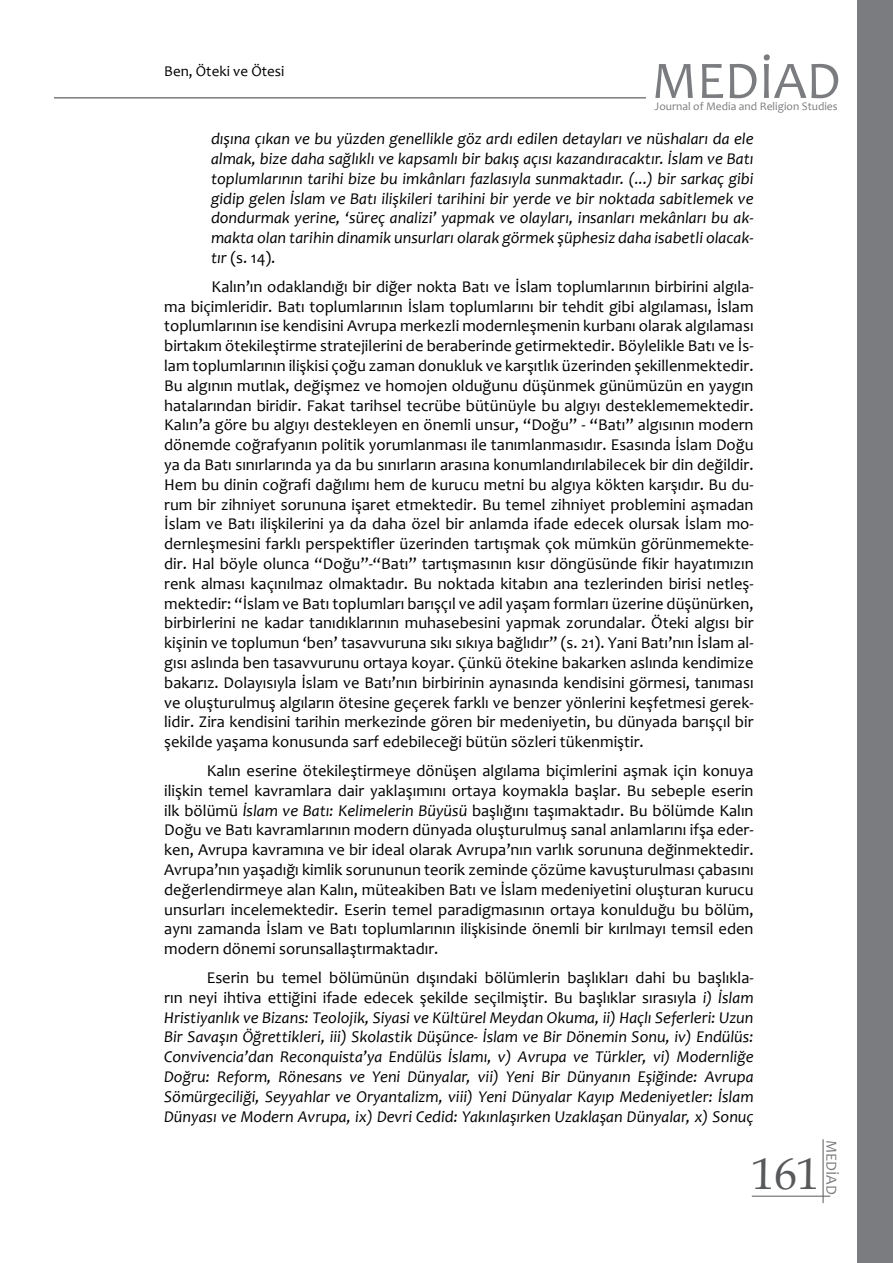
<style>
.page{position:relative;width:893px;height:1263px;background:#fff}
.page>*{position:absolute;margin:0;border:0;box-sizing:border-box;transform-origin:0 0}
.t1{font:53.25px "Candara";color:#7b7c7f}
.t2{font:45px "Book Antiqua";color:#58595b}
.t3{font:16.5px/19.8px "Candara";color:#000;text-align:justify}
.t4{font:italic 16.5px/19.8px "Candara";color:#000;text-align:justify}
.t5{font:15.45px "Candara";color:#7b7c7f}
.t6{font:15px "Candara";color:#000}
.t7{font:11.55px "Candara";color:#7b7c7f}
.s1{font-style:normal}
.s2{font-style:italic}
</style>
<div class="page">
<div style="left:858px;top:0;width:35px;height:1263px;background:#7b7c7f"></div>
<hr style="left:823px;top:1139px;width:1px;height:64px;background:#58595b">
<hr style="left:752px;top:1196px;width:78px;height:1px;background:#58595b">
<hr style="left:54px;top:97px;width:592px;height:2px;background:#7b7c7f">
<p class="t6" style="left:164px;top:62px;width:122px">Ben, Öteki ve Ötesi</p>
<h1 class="t1" style="left:652px;top:47px;width:191px">MEDİAD</h1>
<p class="t7" style="left:655px;top:99px;width:185px">Journal of Media and Religion Studies</p>
<p class="t4" style="left:211px;top:129px;width:544px">dışına çıkan ve bu yüzden genellikle göz ardı edilen detayları ve nüshaları da ele almak, bize daha sağlıklı ve kapsamlı bir bakış açısı kazandıracaktır. İslam ve Batı toplumlarının tarihi bize bu imkânları fazlasıyla sunmaktadır. (...) bir sarkaç gibi gidip gelen İslam ve Batı ilişkileri tarihini bir yerde ve bir noktada sabitlemek ve dondurmak yerine, ‘süreç analizi’ yapmak ve olayları, insanları mekânları bu ak&shy;makta olan tarihin dinamik unsurları olarak görmek şüphesiz daha isabetli olacak&shy;tır <span class="s1">(s. 14).</span></p>
<p class="t3" style="left:164px;top:276px;width:591px;text-indent:47px">Kalın’ın odaklandığı bir diğer nokta Batı ve İslam toplumlarının birbirini algıla&shy;ma biçimleridir. Batı toplumlarının İslam toplumlarını bir tehdit gibi algılaması, İslam toplumlarının ise kendisini Avrupa merkezli modernleşmenin kurbanı olarak algılaması birtakım ötekileştirme stratejilerini de beraberinde getirmektedir. Böylelikle Batı ve İs&shy;lam toplumlarının ilişkisi çoğu zaman donukluk ve karşıtlık üzerinden şekillenmektedir.<br>Bu algının mutlak, değişmez ve homojen olduğunu düşünmek günümüzün en yaygın hatalarından biridir. Fakat tarihsel tecrübe bütünüyle bu algıyı desteklememektedir.<br>Kalın’a göre bu algıyı destekleyen en önemli unsur, “Doğu” - “Batı” algısının modern dönemde coğrafyanın politik yorumlanması ile tanımlanmasıdır. Esasında İslam Doğu ya da Batı sınırlarında ya da bu sınırların arasına konumlandırılabilecek bir din değildir.<br>Hem bu dinin coğrafi dağılımı hem de kurucu metni bu algıya kökten karşıdır. Bu du&shy;rum bir zihniyet sorununa işaret etmektedir. Bu temel zihniyet problemini aşmadan İslam ve Batı ilişkilerini ya da daha özel bir anlamda ifade edecek olursak İslam mo&shy;dernleşmesini farklı perspektifler üzerinden tartışmak çok mümkün görünmemekte&shy;dir. Hal böyle olunca “Doğu”-“Batı” tartışmasının kısır döngüsünde fikir hayatımızın renk alması kaçınılmaz olmaktadır. Bu noktada kitabın ana tezlerinden birisi netleş&shy;mektedir: “İslam ve Batı toplumları barışçıl ve adil yaşam formları üzerine düşünürken, birbirlerini ne kadar tanıdıklarının muhasebesini yapmak zorundalar. Öteki algısı bir kişinin ve toplumun ‘ben’ tasavvuruna sıkı sıkıya bağlıdır” (s. 21). Yani Batı’nın İslam al&shy;gısı aslında ben tasavvurunu ortaya koyar. Çünkü ötekine bakarken aslında kendimize bakarız. Dolayısıyla İslam ve Batı’nın birbirinin aynasında kendisini görmesi, tanıması ve oluşturulmuş algıların ötesine geçerek farklı ve benzer yönlerini keşfetmesi gerek&shy;lidir. Zira kendisini tarihin merkezinde gören bir medeniyetin, bu dünyada barışçıl bir şekilde yaşama konusunda sarf edebileceği bütün sözleri tükenmiştir.</p>
<p class="t3" style="left:164px;top:761px;width:591px;text-indent:43px">Kalın eserine ötekileştirmeye dönüşen algılama biçimlerini aşmak için konuya ilişkin temel kavramlara dair yaklaşımını ortaya koymakla başlar. Bu sebeple eserin ilk bölümü <span class="s2">İslam ve Batı: Kelimelerin Büyüsü</span> başlığını taşımaktadır. Bu bölümde Kalın Doğu ve Batı kavramlarının modern dünyada oluşturulmuş sanal anlamlarını ifşa eder&shy;ken, Avrupa kavramına ve bir ideal olarak Avrupa’nın varlık sorununa değinmektedir.<br>Avrupa’nın yaşadığı kimlik sorununun teorik zeminde çözüme kavuşturulması çabasını değerlendirmeye alan Kalın, müteakiben Batı ve İslam medeniyetini oluşturan kurucu unsurları incelemektedir. Eserin temel paradigmasının ortaya konulduğu bu bölüm, aynı zamanda İslam ve Batı toplumlarının ilişkisinde önemli bir kırılmayı temsil eden modern dönemi sorunsallaştırmaktadır.</p>
<p class="t4" style="left:164px;top:968px;width:591px;text-indent:43px"><span class="s1">Eserin bu temel bölümünün dışındaki bölümlerin başlıkları dahi bu başlıkla&shy;rın neyi ihtiva ettiğini ifade edecek şekilde seçilmiştir. Bu başlıklar sırasıyla</span> i) İslam Hristiyanlık ve Bizans: Teolojik, Siyasi ve Kültürel Meydan Okuma, ii) Haçlı Seferleri: Uzun Bir Savaşın Öğrettikleri, iii) Skolastik Düşünce- İslam ve Bir Dönemin Sonu, iv) Endülüs:<br>Convivencia’dan Reconquista’ya Endülüs İslamı, v) Avrupa ve Türkler, vi) Modernliğe Doğru: Reform, Rönesans ve Yeni Dünyalar, vii) Yeni Bir Dünyanın Eşiğinde: Avrupa Sömürgeciliği, Seyyahlar ve Oryantalizm, viii) Yeni Dünyalar Kayıp Medeniyetler: İslam Dünyası ve Modern Avrupa, ix) Devri Cedid: Yakınlaşırken Uzaklaşan Dünyalar, x) Sonuç</p>
<h2 class="t2" style="left:752px;top:1142px;width:69px">161</h2>
<p class="t5" style="left:841px;top:1140px;width:56px;rotate:90deg">MEDİAD</p>
</div>
